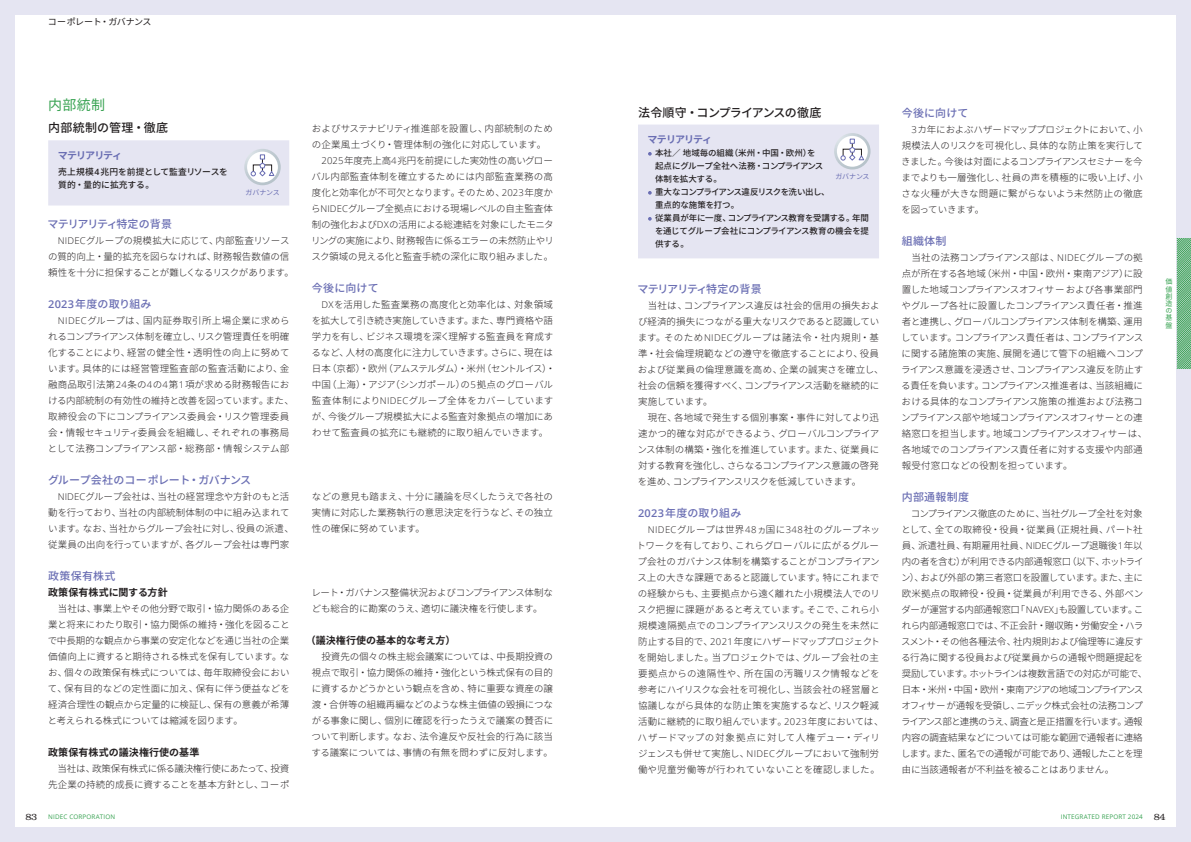
<style>
.page{position:relative;width:1191px;height:842px;background:#fff}
.page>*{position:absolute;margin:0;border:0;box-sizing:border-box;transform-origin:0 0}
.t1{font:14px "Noto Sans CJ Kjp";color:#37a251}
.t2{font:500 12px "Noto Sans CJ Kjp";letter-spacing:-.04em;color:#231f20}
.t3{font:500 12px "Noto Sans CJ Kjp";letter-spacing:.025em;color:#231f20}
.t4{font:500 11px "Noto Sans CJ Kjp";letter-spacing:.01em;color:#6a6eb3}
.t5{font:500 11px "Noto Sans CJ Kjp";letter-spacing:-.08em;color:#6a6eb3}
.t6{font:500 11px "Noto Sans CJ Kjp";letter-spacing:-.02em;color:#6a6eb3}
.t7{font:700 10px "Noto Sans CJ Kjp";letter-spacing:.01em;color:#231f20}
.t8{font:700 10px "Noto Sans CJ Kjp";letter-spacing:-.095em;color:#6a6eb3}
.t9{font:300 9.5px/16px "Noto Sans CJ Kjp";letter-spacing:-.015em;color:#231f20}
.t10{font:300 9.5px/16px "Noto Sans CJ Kjp";letter-spacing:.005em;color:#231f20}
.t11{font:300 9.5px "Noto Sans CJ Kjp";letter-spacing:.015em;color:#231f20}
.t12{font:300 9.5px "Noto Sans CJ Kjp";letter-spacing:.03em;color:#231f20}
.t13{font:9px "Noto Sans CJ Kjp";letter-spacing:-.045em;color:#231f20}
.t14{font:500 8.8px/13px "Noto Sans CJ Kjp";letter-spacing:-.01em;color:#231f20}
.t15{font:500 8.5px/13px "Noto Sans CJ Kjp";letter-spacing:-.03em;color:#231f20}
.t16{font:7px "Noto Sans CJ Kjp";letter-spacing:-.025em;color:#6a6eb3}
.t17{font:7px/7.3px "Noto Sans CJ Kjp";color:#37a251;text-align:justify}
.t18{font:6.3px "Open Sans";letter-spacing:.025em;color:#37a251}
.s1{font-family:"Open Sans";font-weight:600;font-size:8.6px}
.s2{font-family:"Open Sans";font-size:9.3px}
.s3{font-family:"Open Sans";font-weight:600;font-size:10.8px}
.s4{font-family:"Clarendon LT Std";font-weight:300;font-size:10px;color:#231f20}
</style>
<div class="page">
<div style="left:1176px;top:0;width:15px;height:842px;background:#e5e5f2"></div>
<div style="left:0;top:0;width:14px;height:842px;background:#e5e5f2"></div>
<div style="left:0;top:0;width:1191px;height:14px;background:#e5e5f2"></div>
<div style="left:0;top:828px;width:1191px;height:14px;background:#e5e5f2"></div>
<div style="left:49px;top:141px;width:239px;height:64px;background:#e5e5f2"></div>
<div style="left:48px;top:140px;width:241px;height:66px;border:2px solid #e5e5f2"></div>
<svg style="left:244px;top:149px;width:37px;height:36px"></svg>
<div style="left:247px;top:152px;width:31px;height:30px;background:#fff;border-radius:50%"></div>
<svg style="left:251px;top:155px;width:23px;height:21px"></svg>
<div style="left:639px;top:125px;width:239px;height:133px;background:#e5e5f2"></div>
<svg style="left:648px;top:152px;width:3px;height:4px"></svg>
<svg style="left:648px;top:191px;width:3px;height:4px"></svg>
<svg style="left:648px;top:217px;width:3px;height:4px"></svg>
<div style="left:638px;top:125px;width:241px;height:133px;border:2px solid #e5e5f2"></div>
<svg style="left:834px;top:133px;width:36px;height:37px"></svg>
<div style="left:837px;top:136px;width:30px;height:31px;background:#fff;border-radius:50%"></div>
<svg style="left:841px;top:139px;width:23px;height:21px"></svg>
<svg style="left:1176px;top:238px;width:15px;height:131px;background:#79bb8e"></svg>
<p class="t13" style="left:48px;top:17px;width:105px">コーポレート・ガバナンス</p>
<h1 class="t1" style="left:48px;top:97px;width:59px">内部統制</h1>
<p class="t3" style="left:48px;top:121px;width:121px">内部統制の管理・徹底</p>
<p class="t8" style="left:58px;top:150px;width:66px">マテリアリティ</p>
<p class="t14" style="left:58px;top:165px;width:171px">売上規模<span class="s1">4</span>兆円を前提として監査リソースを質的・量的に拡充する。</p>
<p class="t16" style="left:246px;top:188px;width:36px">ガバナンス</p>
<p class="t5" style="left:48px;top:218px;width:126px">マテリアリティ特定の背景</p>
<p class="t9" style="left:48px;top:233px;width:247px;text-align:center"><span class="s2">NIDEC</span>グループの規模拡大に応じて、内部監査リソース<br>の質的向上・量的拡充を図らなければ、財務報告数値の信頼性を十分に担保することが難しくなるリスクがあります。</p>
<p class="t4" style="left:48px;top:298px;width:105px"><span class="s3">2023</span>年度の取り組み</p>
<p class="t9" style="left:48px;top:313px;width:247px;text-indent:10px"><span class="s2">NIDEC</span>グループは、国内証券取引所上場企業に求められるコンプライアンス体制を確立し、リスク管理責任を明確化することにより、経営の健全性・透明性の向上に努めています。具体的には経営管理監査部の監査活動により、金融商品取引法第<span class="s2">24</span>条の<span class="s2">4</span>の<span class="s2">4</span>第<span class="s2">1</span>項が求める財務報告における内部統制の有効性の維持と改善を図っています。また、取締役会の下にコンプライアンス委員会・リスク管理委員会・情報セキュリティ委員会を組織し、それぞれの事務局として法務コンプライアンス部・総務部・情報システム部</p>
<p class="t11" style="left:312px;top:124px;width:243px">およびサステナビリティ推進部を設置し、内部統制のため</p>
<p class="t11" style="left:312px;top:140px;width:236px">の企業風土づくり・管理体制の強化に対応しています。</p>
<p class="t9" style="left:321px;top:153px;width:233px"><span class="s2">2025</span>年度売上高<span class="s2">4</span>兆円を前提にした実効性の高いグロー</p>
<p class="t12" style="left:312px;top:172px;width:243px">バル内部監査体制を確立するためには内部監査業務の高</p>
<p class="t9" style="left:312px;top:185px;width:243px">度化と効率化が不可欠となります。そのため、<span class="s2">2023</span>年度か</p>
<p class="t9" style="left:311px;top:201px;width:243px">ら<span class="s2">NIDEC</span>グループ全拠点における現場レベルの自主監査体</p>
<p class="t9" style="left:312px;top:217px;width:243px">制の強化および<span class="s2">DX</span>の活用による総連結を対象にしたモニタ</p>
<p class="t9" style="left:311px;top:233px;width:244px">リングの実施により、財務報告に係るエラーの未然防止やリ</p>
<p class="t9" style="left:311px;top:249px;width:243px">スク領域の見える化と監査手続の深化に取り組みました。</p>
<p class="t4" style="left:312px;top:282px;width:68px">今後に向けて</p>
<p class="t9" style="left:311px;top:297px;width:245px;text-indent:10px"><span class="s2">DX</span>を活用した監査業務の高度化と効率化は、対象領域を拡大して引き続き実施していきます。また、専門資格や語学力を有し、ビジネス環境を深く理解する監査員を育成するなど、人材の高度化に注力していきます。さらに、現在は日本（京都）・欧州（アムステルダム）・米州（セントルイス）・中国（上海）・アジア（シンガポール）の<span class="s2">5</span>拠点のグローバル監査体制により<span class="s2">NIDEC</span>グループ全体をカバーしていますが、今後グループ規模拡大による監査対象拠点の増加にあわせて監査員の拡充にも継続的に取り組んでいきます。</p>
<p class="t6" style="left:48px;top:474px;width:204px">グループ会社のコーポレート・ガバナンス</p>
<p class="t9" style="left:48px;top:489px;width:247px;text-align:center"><span class="s2">NIDEC</span>グループ会社は、当社の経営理念や方針のもと活<br>動を行っており、当社の内部統制体制の中に組み込まれています。なお、当社からグループ会社に対し、役員の派遣、従業員の出向を行っていますが、各グループ会社は専門家</p>
<p class="t9" style="left:312px;top:489px;width:243px;text-align:justify">などの意見も踏まえ、十分に議論を尽くしたうえで各社の実情に対応した業務執行の意思決定を行うなど、その独立性の確保に努めています。</p>
<p class="t4" style="left:48px;top:570px;width:69px">政策保有株式</p>
<p class="t7" style="left:48px;top:587px;width:121px">政策保有株式に関する方針</p>
<p class="t9" style="left:48px;top:601px;width:244px;text-align:justify">　当社は、事業上やその他分野で取引・協力関係のある企業と将来にわたり取引・協力関係の維持・強化を図ることで中長期的な観点から事業の安定化などを通じ当社の企業価値向上に資すると期待される株式を保有しています。なお、個々の政策保有株式については、毎年取締役会において、保有目的などの定性面に加え、保有に伴う便益などを経済合理性の観点から定量的に検証し、保有の意義が希薄と考えられる株式については縮減を図ります。</p>
<p class="t7" style="left:48px;top:747px;width:153px">政策保有株式の議決権行使の基準</p>
<p class="t9" style="left:48px;top:761px;width:243px">　当社は、政策保有株式に係る議決権行使にあたって、投資先企業の持続的成長に資することを基本方針とし、コーポ</p>
<p class="t9" style="left:311px;top:585px;width:243px">レート・ガバナンス整備状況およびコンプライアンス体制なども総合的に勘案のうえ、適切に議決権を行使します。</p>
<p class="t7" style="left:306px;top:635px;width:151px">（議決権行使の基本的な考え方）</p>
<p class="t9" style="left:311px;top:649px;width:243px;text-align:justify">　投資先の個々の株主総会議案については、中長期投資の視点で取引・協力関係の維持・強化という株式保有の目的に資するかどうかという観点を含め、特に重要な資産の譲渡・合併等の組織再編などのような株主価値の毀損につながる事象に関し、個別に確認を行ったうえで議案の賛否について判断します。なお、法令違反や反社会的行為に該当する議案については、事情の有無を問わずに反対します。</p>
<p class="t2" style="left:638px;top:105px;width:185px">法令順守・コンプライアンスの徹底</p>
<p class="t8" style="left:647px;top:134px;width:66px">マテリアリティ</p>
<p class="t15" style="left:655px;top:147px;width:215px">本社／地域毎の組織（米州・中国・欧州）を<br>起点にグループ全社へ法務・コンプライアンス<br>体制を拡大する。<br>重大なコンプライアンス違反リスクを洗い出し、<br>重点的な施策を打つ。<br>従業員が年に一度、コンプライアンス教育を受講する。年間を通じてグループ会社にコンプライアンス教育の機会を提供する。</p>
<p class="t16" style="left:835px;top:172px;width:36px">ガバナンス</p>
<p class="t5" style="left:637px;top:282px;width:126px">マテリアリティ特定の背景</p>
<p class="t9" style="left:637px;top:297px;width:248px">　当社は、コンプライアンス違反は社会的信用の損失および経済的損失につながる重大なリスクであると認識しています。そのため<span class="s2">NIDEC</span>グループは諸法令・社内規則・基準・社会倫理規範などの遵守を徹底することにより、役員および従業員の倫理意識を高め、企業の誠実さを確立し、社会の信頼を獲得すべく、コンプライアンス活動を継続的に実施しています。<br>　現在、各地域で発生する個別事案・事件に対してより迅速かつ的確な対応ができるよう、グローバルコンプライアンス体制の構築・強化を推進しています。また、従業員に対する教育を強化し、さらなるコンプライアンス意識の啓発を進め、コンプライアンスリスクを低減していきます。</p>
<p class="t4" style="left:638px;top:506px;width:105px"><span class="s3">2023</span>年度の取り組み</p>
<p class="t10" style="left:636px;top:521px;width:249px;text-indent:11px"><span class="s2">NIDEC</span>グループは世界<span class="s2">48</span>ヵ国に<span class="s2">348</span>社のグループネットワークを有しており、これらグローバルに広がるグループ会社のガバナンス体制を構築することがコンプライアンス上の大きな課題であると認識しています。特にこれまでの経験からも、主要拠点から遠く離れた小規模法人でのリスク把握に課題があると考えています。そこで、これら小規模遠隔拠点でのコンプライアンスリスクの発生を未然に防止する目的で、<span class="s2">2021</span>年度にハザードマッププロジェクトを開始しました。当プロジェクトでは、グループ会社の主要拠点からの遠隔性や、所在国の汚職リスク情報などを参考にハイリスクな会社を可視化し、当該会社の経営層と協議しながら具体的な防止策を実施するなど、リスク軽減活動に継続的に取り組んでいます。<span class="s2">2023</span>年度においては、ハザードマップの対象拠点に対して人権デュー・ディリジェンスも併せて実施し、<span class="s2">NIDEC</span>グループにおいて強制労働や児童労働等が行われていないことを確認しました。</p>
<p class="t4" style="left:901px;top:106px;width:68px">今後に向けて</p>
<p class="t9" style="left:901px;top:121px;width:243px;text-align:justify;text-indent:10px"><span class="s2">3</span>カ年におよぶハザードマッププロジェクトにおいて、小規模法人のリスクを可視化し、具体的な防止策を実行してきました。今後は対面によるコンプライアンスセミナーを今までよりも一層強化し、社員の声を積極的に吸い上げ、小さな火種が大きな問題に繋がらないよう未然防止の徹底を図っていきます。</p>
<p class="t4" style="left:901px;top:234px;width:46px">組織体制</p>
<p class="t9" style="left:901px;top:249px;width:248px">　当社の法務コンプライアンス部は、<span class="s2">NIDEC</span>グループの拠点が所在する各地域（米州・中国・欧州・東南アジア）に設置した地域コンプライアンスオフィサーおよび各事業部門やグループ各社に設置したコンプライアンス責任者・推進者と連携し、グローバルコンプライアンス体制を構築、運用しています。コンプライアンス責任者は、コンプライアンスに関する諸施策の実施、展開を通じて管下の組織へコンプライアンス意識を浸透させ、コンプライアンス違反を防止する責任を負います。コンプライアンス推進者は、当該組織における具体的なコンプライアンス施策の推進および法務コンプライアンス部や地域コンプライアンスオフィサーとの連絡窓口を担当します。地域コンプライアンスオフィサーは、各地域でのコンプライアンス責任者に対する支援や内部通報受付窓口などの役割を担っています。</p>
<p class="t4" style="left:901px;top:490px;width:69px">内部通報制度</p>
<p class="t9" style="left:901px;top:505px;width:248px">　コンプライアンス徹底のために、当社グループ全社を対象として、全ての取締役・役員・従業員（正規社員、パート社員、派遣社員、有期雇用社員、<span class="s2">NIDEC</span>グループ退職後<span class="s2">1</span>年以内の者を含む）が利用できる内部通報窓口（以下、ホットライン）、および外部の第三者窓口を設置しています。また、主に欧米拠点の取締役・役員・従業員が利用できる、外部ベンダーが運営する内部通報窓口「<span class="s2">NAVEX</span>」も設置しています。これら内部通報窓口では、不正会計・贈収賄・労働安全・ハラスメント・その他各種法令、社内規則および倫理等に違反する行為に関する役員および従業員からの通報や問題提起を奨励しています。ホットラインは複数言語での対応が可能で、日本・米州・中国・欧州・東南アジアの地域コンプライアンスオフィサーが通報を受領し、ニデック株式会社の法務コンプライアンス部と連携のうえ、調査と是正措置を行います。通報内容の調査結果などについては可能な範囲で通報者に連絡します。また、匿名での通報が可能であり、通報したことを理由に当該通報者が不利益を被ることはありません。</p>
<p class="t17" style="left:1165px;top:278px;width:8px">価値創造の基盤</p>
<p class="t18" style="left:26px;top:813px;width:91px"><span class="s4">83</span> NIDEC CORPORATION</p>
<p class="t18" style="left:1060px;top:813px;width:106px">INTEGRATED REPORT 2024 <span class="s4">84</span></p>
</div>
